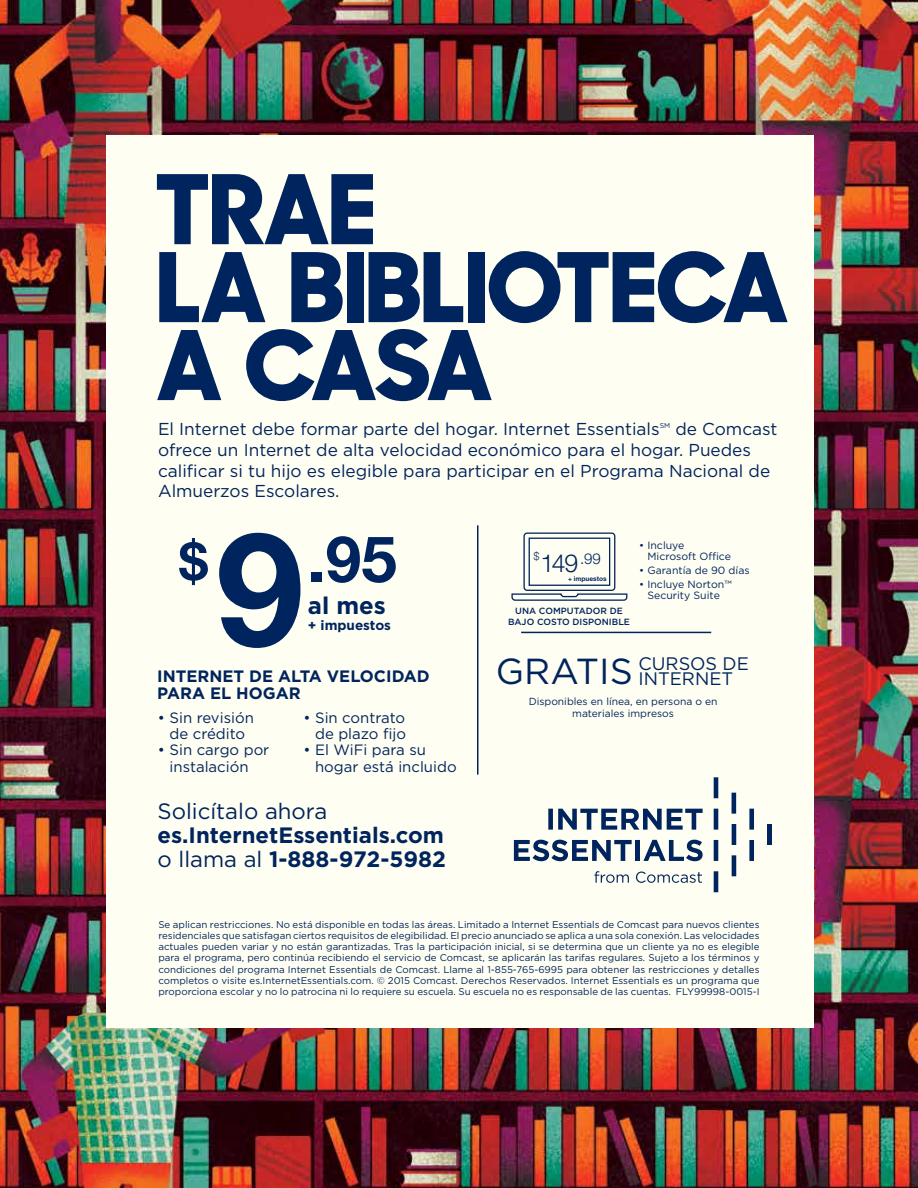
<style>
.page{position:relative;width:918px;height:1188px;background:#fff}
.page>*{position:absolute;margin:0;border:0;box-sizing:border-box;transform-origin:0 0}
.t1{font:700 158.25px "Helvetica Neue LT Std";color:#00245d}
.t2{font:800 96px/78px "Sharp Sans No 1";color:#00245d}
.t3{font:700 64.2px "Helvetica Neue LT Std";color:#00245d}
.t4{font:700 51.75px "Helvetica Neue LT Std";color:#00245d}
.t5{font:300 24.9px "Helvetica Neue LT Std";color:#00245d}
.t6{font:700 24px "Gotham";color:#00245d}
.t7{font:700 22.2px/24px "Gotham";color:#00245d}
.t8{font:22.2px "Gotham";color:#00245d}
.t9{font:18.15px/14.5px "Gotham";color:#00245d}
.t10{font:17.25px/20.7px "Gotham";color:#00245d}
.t11{font:700 16.5px/16.5px "Gotham";color:#00245d}
.t12{font:15px/16.4px "Gotham";color:#00245d}
.t13{font:300 15px "Helvetica Neue LT Std";color:#00245d}
.t14{font:700 13.5px "Gotham";color:#00245d}
.t15{font:300 10.95px "Helvetica Neue LT Std";color:#00245d}
.t16{font:10.5px/11.4px "Gotham";color:#00245d}
.t17{font:10.35px/11.9px "Gotham";color:#00245d;text-align:center}
.t18{font:9.75px/11.2px "Gotham";color:#00245d;text-align:justify}
.t19{font:500 9px/10.8px "Gotham";color:#00245d;text-align:center}
.t20{font:7.05px "Gotham";color:#00245d}
.t21{font:700 6.6px "Helvetica Neue LT Std";color:#00245d}
.s1{font-weight:400}
.s2{font-size:36.15px}
</style>
<div class="page">
<img style="left:0;top:0;width:918px;height:1188px">
<div style="left:106px;top:135px;width:708px;height:893px;background:#fffef2"></div>
<hr style="left:477px;top:525px;width:1px;height:250px;background:#00245d">
<svg style="left:594px;top:871px;width:35px;height:12px"></svg>
<svg style="left:636px;top:872px;width:66px;height:11px"></svg>
<svg style="left:714px;top:809px;width:4px;height:21px"></svg>
<svg style="left:714px;top:840px;width:4px;height:21px"></svg>
<svg style="left:714px;top:777px;width:4px;height:21px"></svg>
<svg style="left:714px;top:871px;width:4px;height:21px"></svg>
<svg style="left:732px;top:824px;width:4px;height:21px"></svg>
<svg style="left:732px;top:793px;width:4px;height:21px"></svg>
<svg style="left:732px;top:855px;width:4px;height:21px"></svg>
<svg style="left:749px;top:840px;width:5px;height:21px"></svg>
<svg style="left:749px;top:809px;width:5px;height:21px"></svg>
<div style="left:767px;top:824px;width:5px;height:21px;background:#00245d"></div>
<svg style="left:514px;top:840px;width:189px;height:21px"></svg>
<svg style="left:548px;top:809px;width:155px;height:21px"></svg>
<svg style="left:511px;top:532px;width:117px;height:69px"></svg>
<hr style="left:521px;top:632px;width:190px;height:1px;background:#00245d">
<h2 class="t2" style="left:155px;top:166px;width:634px">TRAE<br>LA BIBLIOTECA<br>A CASA</h2>
<h3 class="t10" style="left:158px;top:418px;width:503px">El Internet debe formar parte del hogar. Internet Essentials</h3>
<p class="t20" style="left:660px;top:421px;width:12px">SM</p>
<h3 class="t10" style="left:158px;top:418px;width:621px;text-indent:517px">de Comcast ofrece un Internet de alta velocidad económico para el hogar. Puedes calificar si tu hijo es elegible para participar en el Programa Nacional de Almuerzos Escolares.</h3>
<h1 class="t1" style="left:216px;top:491px;width:89px">9</h1>
<h3 class="t4" style="left:179px;top:529px;width:30px">$</h3>
<h3 class="t3" style="left:308px;top:519px;width:91px">.95</h3>
<h3 class="t6" style="left:308px;top:590px;width:80px">al mes</h3>
<h3 class="t14" style="left:308px;top:616px;width:85px">+ impuestos</h3>
<h3 class="t11" style="left:157px;top:668px;width:274px">INTERNET DE ALTA VELOCIDAD<br>PARA EL HOGAR</h3>
<h3 class="t12" style="left:158px;top:709px;width:97px;text-align:center">• Sin revisión de crédito</h3>
<h3 class="t12" style="left:170px;top:742px;width:101px;text-indent:-12px">• Sin cargo por instalación</h3>
<h3 class="t12" style="left:303px;top:709px;width:104px;text-align:right">• Sin contrato de plazo fijo</h3>
<h3 class="t12" style="left:315px;top:742px;width:143px;text-indent:-12px">• El WiFi para su hogar está incluido</h3>
<h3 class="t8" style="left:158px;top:797px;width:171px">Solicítalo ahora</h3>
<h3 class="t7" style="left:158px;top:823px;width:290px">es.InternetEssentials.com <span class="s1">o llama al</span> 1-888-972-5982</h3>
<p class="t15" style="left:533px;top:550px;width:8px">$</p>
<h3 class="t13" style="left:580px;top:549px;width:22px">.99</h3>
<h3 class="t5" style="left:540px;top:548px;width:39px">149</h3>
<p class="t21" style="left:568px;top:575px;width:40px">+ impuestos</p>
<p class="t19" style="left:508px;top:605px;width:123px">UNA COMPUTADOR DE<br>BAJO COSTO DISPONIBLE</p>
<p class="t16" style="left:647px;top:539px;width:85px;text-indent:-8px">• Incluye<br>Microsoft Office</p>
<p class="t16" style="left:639px;top:564px;width:112px">• Garantía de 90 días</p>
<p class="t16" style="left:639px;top:578px;width:94px;text-align:center">• Incluye Norton™<br>Security Suite</p>
<h3 class="t9" style="left:639px;top:656px;width:112px;text-indent:-143px"><span class="s2">GRATIS</span> CURSOS DE<br>INTERNET</h3>
<p class="t17" style="left:529px;top:695px;width:190px">Disponibles en línea, en persona o en materiales impresos</p>
<p class="t18" style="left:158px;top:918px;width:603px">Se aplican restricciones. No está disponible en todas las áreas. Limitado a Internet Essentials de Comcast para nuevos clientes residenciales que satisfagan ciertos requisitos de elegibilidad. El precio anunciado se aplica a una sola conexión. Las velocidades actuales pueden variar y no están garantizadas. Tras la participación inicial, si se determina que un cliente ya no es elegible para el programa, pero continúa recibiendo el servicio de Comcast, se aplicarán las tarifas regulares. Sujeto a los términos y condiciones del programa Internet Essentials de Comcast. Llame al 1-855-765-6995 para obtener las restricciones y detalles completos o visite es.InternetEssentials.com. © 2015 Comcast. Derechos Reservados. Internet Essentials es un programa que proporciona escolar y no lo patrocina ni lo requiere su escuela. Su escuela no es responsable de las cuentas. FLY99998-0015-I</p>
</div>
